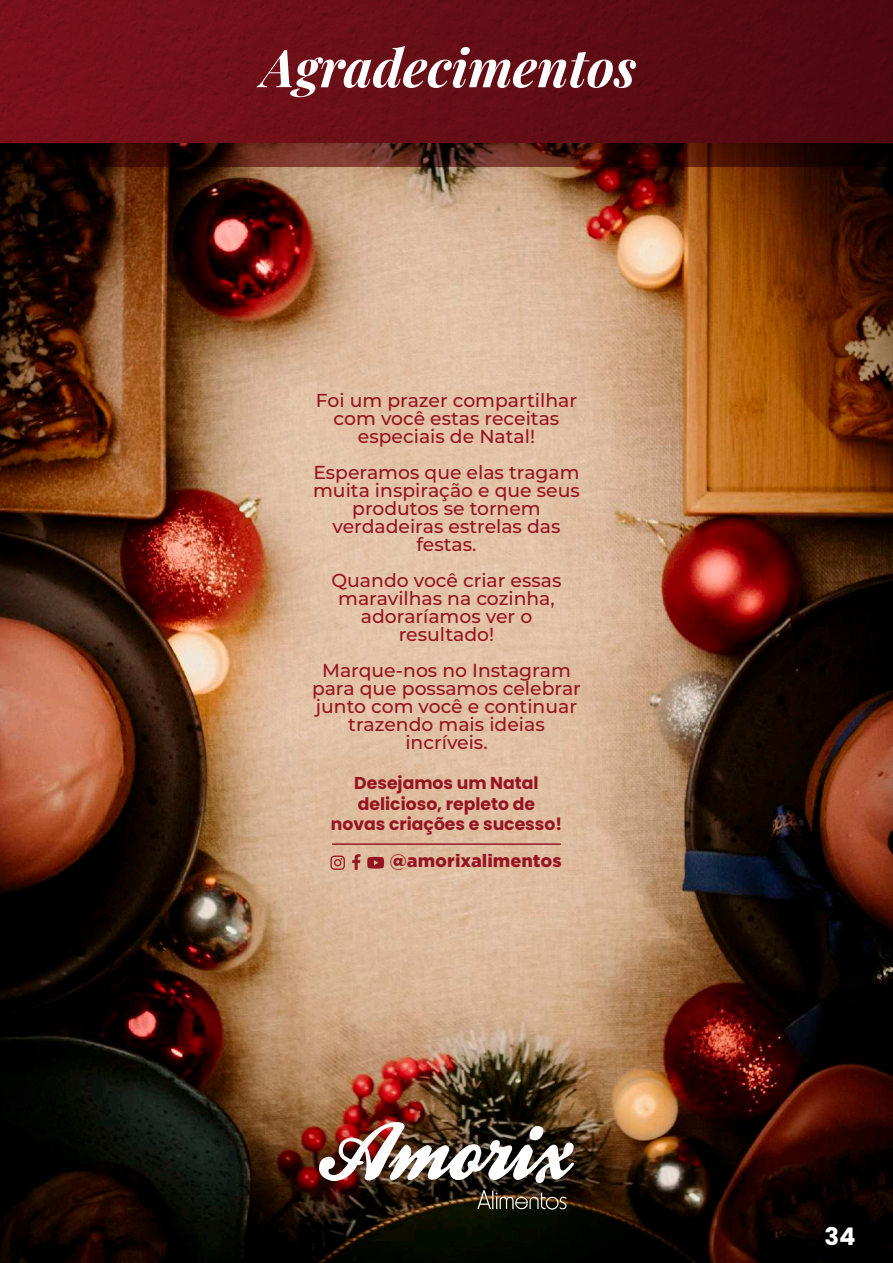
<style>
.page{position:relative;width:893px;height:1263px;background:#fff}
.page>*{position:absolute;margin:0;border:0;box-sizing:border-box;transform-origin:0 0}
.t1{font:italic 700 52.05px "Playfair Display";color:#fff}
.t2{font:700 24.3px "Poppins";color:#fff}
.t3{font:500 18.75px/18px "Montserrat";color:#961421;text-align:center}
.t4{font:700 17.25px/20.4px "Poppins";color:#961421;text-align:center}
.t5{font:900 17.25px "Gotham S Sm";color:#961421}
</style>
<div class="page">
<img style="left:0;top:166px;width:893px;height:1097px">
<svg style="left:0;top:143px;width:893px;height:23px"></svg>
<img style="left:0;top:0;width:893px;height:143px">
<hr style="left:332px;top:843px;width:229px;height:2px;background:#971a25">
<svg style="left:352px;top:854px;width:9px;height:16px"></svg>
<svg style="left:367px;top:857px;width:17px;height:11px"></svg>
<svg style="left:330px;top:855px;width:15px;height:15px"></svg>
<img style="left:319px;top:1122px;width:255px;height:61px">
<svg style="left:477px;top:1190px;width:89px;height:19px"></svg>
<h1 class="t1" style="left:261px;top:26px;width:376px">Agradecimentos</h1>
<p class="t3" style="left:316px;top:390px;width:263px">Foi um prazer compartilhar com você estas receitas especiais de Natal!</p>
<p class="t3" style="left:313px;top:462px;width:268px">Esperamos que elas tragam muita inspiração e que seus produtos se tornem verdadeiras estrelas das festas.</p>
<p class="t3" style="left:331px;top:570px;width:232px">Quando você criar essas maravilhas na cozinha, adoraríamos ver o resultado!</p>
<p class="t3" style="left:312px;top:660px;width:270px">Marque-nos no Instagram para que possamos celebrar junto com você e continuar trazendo mais ideias incríveis.</p>
<p class="t4" style="left:331px;top:773px;width:233px">Desejamos um Natal delicioso, repleto de novas criações e sucesso!</p>
<p class="t5" style="left:389px;top:848px;width:174px">@amorixalimentos</p>
<p class="t2" style="left:825px;top:1222px;width:33px">34</p>
</div>
